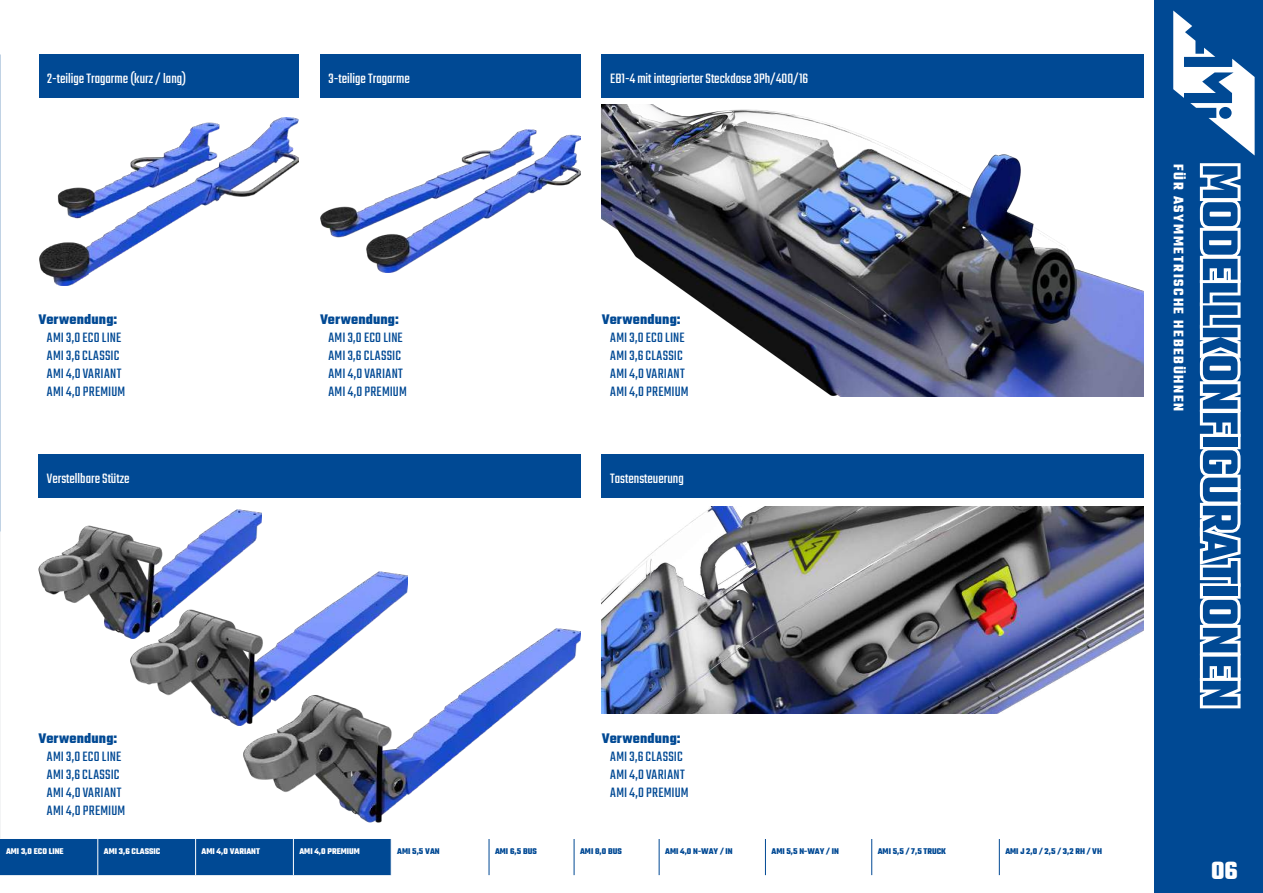
<style>
.page{position:relative;width:1263px;height:893px;background:#fff}
.page>*{position:absolute;margin:0;border:0;box-sizing:border-box;transform-origin:0 0}
.t1{font:700 54px "Teko";color:#004994}
.t2{font:700 27px "Teko";color:#fff}
.t3{font:15px/18px "Teko";letter-spacing:.015em;color:#004994}
.t4{font:15px "Teko";color:#fff}
.t5{font:700 15px "Teko";letter-spacing:.01em;color:#004994}
.t6{font:700 15px "Teko";letter-spacing:.11em;color:#fff}
.t7{font:700 9px "Teko";color:#004994}
.t8{font:700 9px "Teko";color:#fff}
</style>
<div class="page">
<img style="left:38px;top:509px;width:224px;height:130px">
<img style="left:130px;top:571px;width:277px;height:155px">
<img style="left:244px;top:628px;width:336px;height:195px">
<img style="left:320px;top:130px;width:260px;height:143px">
<img style="left:602px;top:104px;width:542px;height:292px">
<img style="left:602px;top:506px;width:541px;height:208px">
<img style="left:39px;top:117px;width:260px;height:168px">
<div style="left:39px;top:54px;width:260px;height:43px;background:#004994"></div>
<div style="left:38px;top:454px;width:542px;height:44px;background:#004994"></div>
<div style="left:602px;top:454px;width:542px;height:44px;background:#004994"></div>
<div style="left:320px;top:54px;width:260px;height:43px;background:#004994"></div>
<div style="left:602px;top:54px;width:542px;height:43px;background:#004994"></div>
<div style="left:0;top:839px;width:391px;height:36px;background:#004994"></div>
<hr style="left:489px;top:839px;width:1px;height:36px;background:#004994">
<hr style="left:574px;top:839px;width:1px;height:36px;background:#004994">
<hr style="left:659px;top:839px;width:1px;height:36px;background:#004994">
<hr style="left:765px;top:839px;width:1px;height:36px;background:#004994">
<hr style="left:871px;top:839px;width:1px;height:36px;background:#004994">
<hr style="left:999px;top:839px;width:1px;height:36px;background:#004994">
<hr style="left:98px;top:839px;width:1px;height:36px;background:#fff">
<hr style="left:195px;top:839px;width:1px;height:36px;background:#fff">
<hr style="left:293px;top:839px;width:1px;height:36px;background:#fff">
<div style="left:1155px;top:0;width:108px;height:893px;background:#004994"></div>
<svg style="left:1173px;top:11px;width:82px;height:698px"></svg>
<p class="t4" style="left:47px;top:70px;width:140px">2-teilige Tragarme (kurz / lang)</p>
<p class="t5" style="left:38px;top:310px;width:80px">Verwendung:</p>
<p class="t3" style="left:47px;top:330px;width:80px">AMI 3,0 ECO LINE<br>AMI 3,6 CLASSIC<br>AMI 4,0 VARIANT<br>AMI 4,0 PREMIUM</p>
<p class="t4" style="left:328px;top:70px;width:83px">3-teilige Tragarme</p>
<p class="t4" style="left:610px;top:70px;width:200px">EB1-4 mit integrierter Steckdose 3Ph/400/16</p>
<p class="t5" style="left:320px;top:310px;width:80px">Verwendung:</p>
<p class="t3" style="left:328px;top:330px;width:80px">AMI 3,0 ECO LINE<br>AMI 3,6 CLASSIC<br>AMI 4,0 VARIANT<br>AMI 4,0 PREMIUM</p>
<p class="t5" style="left:602px;top:310px;width:80px">Verwendung:</p>
<p class="t3" style="left:610px;top:330px;width:80px">AMI 3,0 ECO LINE<br>AMI 3,6 CLASSIC<br>AMI 4,0 VARIANT<br>AMI 4,0 PREMIUM</p>
<p class="t4" style="left:47px;top:470px;width:84px">Verstellbare Stütze</p>
<p class="t4" style="left:610px;top:470px;width:75px">Tastensteuerung</p>
<p class="t5" style="left:38px;top:729px;width:80px">Verwendung:</p>
<p class="t3" style="left:47px;top:748px;width:80px">AMI 3,0 ECO LINE<br>AMI 3,6 CLASSIC<br>AMI 4,0 VARIANT<br>AMI 4,0 PREMIUM</p>
<p class="t5" style="left:602px;top:729px;width:80px">Verwendung:</p>
<p class="t3" style="left:610px;top:748px;width:80px">AMI 3,6 CLASSIC<br>AMI 4,0 VARIANT<br>AMI 4,0 PREMIUM</p>
<p class="t8" style="left:6px;top:845px;width:59px">AMI 3,0 ECO LINE</p>
<p class="t8" style="left:104px;top:845px;width:58px">AMI 3,6 CLASSIC</p>
<p class="t8" style="left:202px;top:845px;width:60px">AMI 4,0 VARIANT</p>
<p class="t8" style="left:299px;top:845px;width:62px">AMI 4,0 PREMIUM</p>
<p class="t7" style="left:397px;top:845px;width:44px">AMI 5,5 VAN</p>
<p class="t7" style="left:495px;top:845px;width:43px">AMI 6,5 BUS</p>
<p class="t7" style="left:580px;top:845px;width:43px">AMI 8,0 BUS</p>
<p class="t7" style="left:665px;top:845px;width:69px">AMI 4,0 N-WAY / IN</p>
<p class="t7" style="left:771px;top:845px;width:69px">AMI 5,5 N-WAY / IN</p>
<p class="t7" style="left:878px;top:845px;width:70px">AMI 5,5 / 7,5 TRUCK</p>
<p class="t7" style="left:1005px;top:845px;width:98px">AMI J 2,0 / 2,5 / 3,2 RH / VH</p>
<p class="t6" style="left:1188px;top:164px;width:248px;rotate:90deg">FÜR ASYMMETRISCHE HEBEBÜHNEN</p>
<h1 class="t1" style="left:1254px;top:164px;width:545px;rotate:90deg">MODELLKONFIGURATIONEN</h1>
<h2 class="t2" style="left:1211px;top:853px;width:28px">06</h2>
</div>
